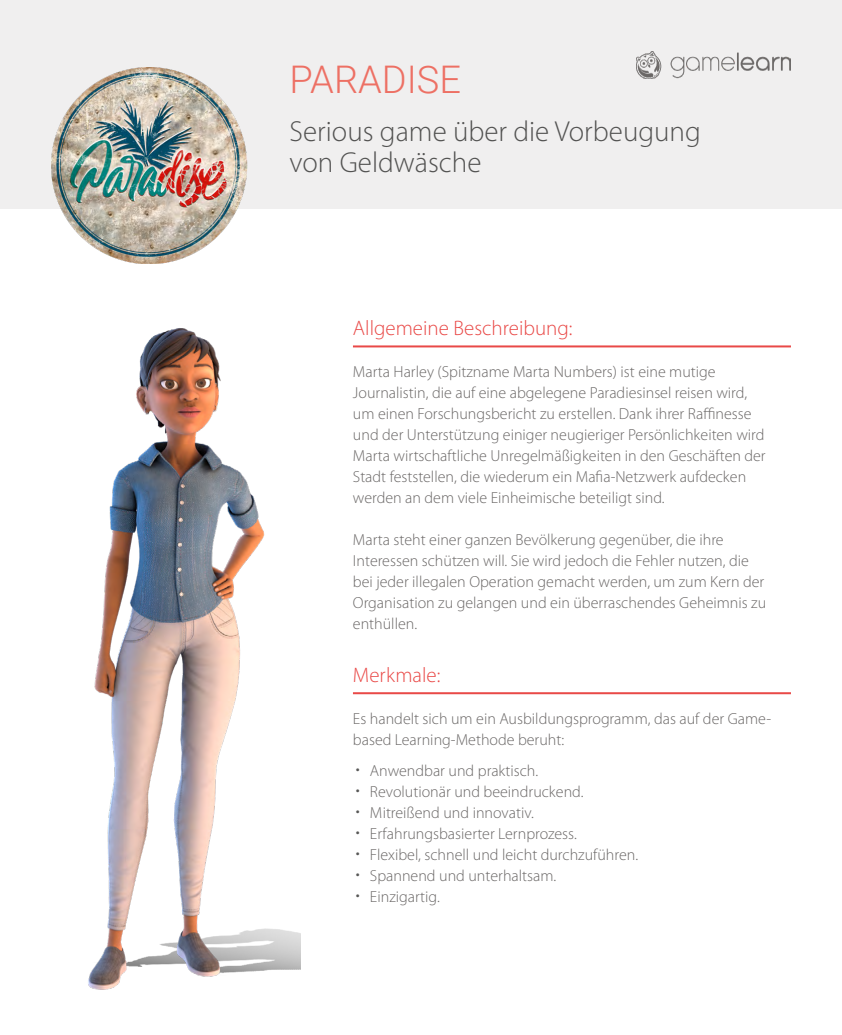
<style>
.page{position:relative;width:842px;height:1035px;background:#fff}
.page>*{position:absolute;margin:0;border:0;box-sizing:border-box;transform-origin:0 0}
.t1{font:300 38px "Roboto";color:#ed7064}
.t2{font:300 29px/31px "Myriad Pro";color:#525251}
.t3{font:300 21px "Myriad Pro";color:#e94947}
.t4{font:300 16px/21px "Myriad Pro";color:#6a6766}
.s1{color:#575756}
</style>
<div class="page">
<hr style="left:353px;top:345px;width:438px;height:2px;background:#e94947">
<hr style="left:353px;top:692px;width:438px;height:2px;background:#e94947">
<div style="left:0;top:0;width:842px;height:208px;background:#f0efef"></div>
<img style="left:636px;top:51px;width:155px;height:27px">
<img style="left:88px;top:328px;width:213px;height:662px">
<img style="left:51px;top:68px;width:196px;height:195px">
<h1 class="t1" style="left:289px;top:53px;width:173px">PARADISE</h1>
<h2 class="t2" style="left:289px;top:116px;width:413px">Serious game über die Vorbeugung von Geldwäsche</h2>
<h3 class="t3" style="left:353px;top:315px;width:221px">Allgemeine Beschreibung:</h3>
<p class="t4" style="left:353px;top:361px;width:414px">Marta Harley (Spitzname Marta Numbers) ist eine mutige Journalistin, die auf eine abgelegene Paradiesinsel reisen wird, um einen Forschungsbericht zu erstellen. Dank ihrer Raffinesse und der Unterstützung einiger neugieriger Persönlichkeiten wird Marta wirtschaftliche Unregelmäßigkeiten in den Geschäften der Stadt feststellen, die wiederum ein Mafia-Netzwerk aufdecken werden an dem viele Einheimische beteiligt sind.</p>
<p class="t4" style="left:353px;top:528px;width:415px">Marta steht einer ganzen Bevölkerung gegenüber, die ihre Interessen schützen will. Sie wird jedoch die Fehler nutzen, die bei jeder illegalen Operation gemacht werden, um zum Kern der Organisation zu gelangen und ein überraschendes Geheimnis zu enthüllen.</p>
<h3 class="t3" style="left:353px;top:661px;width:89px">Merkmale:</h3>
<p class="t4" style="left:353px;top:707px;width:420px">Es handelt sich um ein Ausbildungsprogramm, das auf der Game&shy;based Learning-Methode beruht:</p>
<p class="t4" style="left:356px;top:760px;width:184px"><span class="s1">•</span> Anwendbar und praktisch.</p>
<p class="t4" style="left:356px;top:781px;width:229px"><span class="s1">•</span> Revolutionär und beeindruckend.</p>
<p class="t4" style="left:356px;top:802px;width:180px"><span class="s1">•</span> Mitreißend und innovativ.</p>
<p class="t4" style="left:356px;top:823px;width:222px"><span class="s1">•</span> Erfahrungsbasierter Lernprozess.</p>
<p class="t4" style="left:356px;top:844px;width:284px"><span class="s1">•</span> Flexibel, schnell und leicht durchzuführen.</p>
<p class="t4" style="left:356px;top:864px;width:202px"><span class="s1">•</span> Spannend und unterhaltsam.</p>
<p class="t4" style="left:356px;top:885px;width:85px"><span class="s1">•</span> Einzigartig.</p>
</div>
